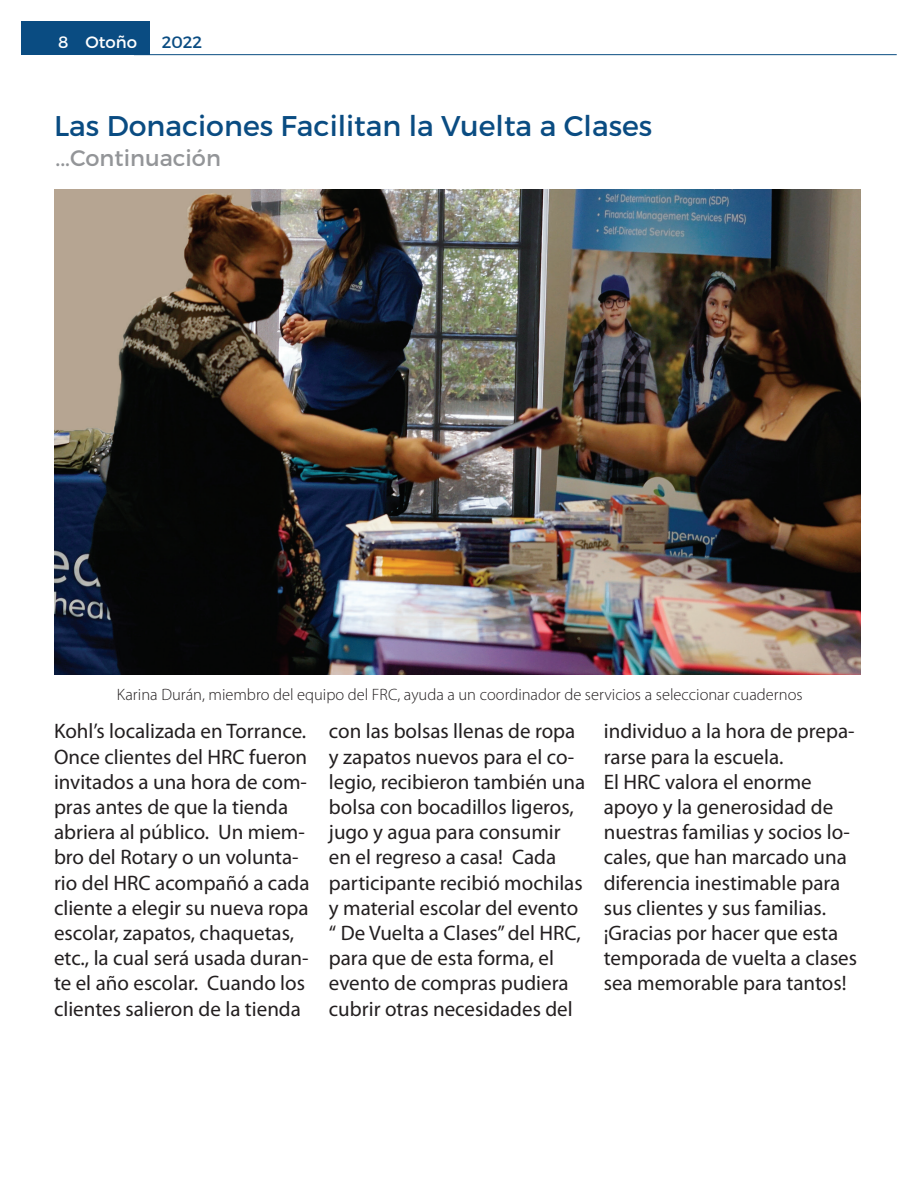
<style>
.page{position:relative;width:918px;height:1188px;background:#fff}
.page>*{position:absolute;margin:0;border:0;box-sizing:border-box;transform-origin:0 0}
.t1{font:28.5px "Montserrat";color:#0a4c82}
.t2{font:22.5px "Montserrat";color:#939598}
.t3{font:21px/25.2px "Myriad Pro";color:#231f20}
.t4{font:300 16.5px "Myriad Pro";color:#231f20}
.t5{font:16.5px "Montserrat";color:#fff}
.t6{font:16.5px "Montserrat";color:#0a4c82}
</style>
<div class="page">
<hr style="left:134px;top:54px;width:763px;height:1px;background:#0a4c82">
<div style="left:21px;top:21px;width:129px;height:34px;background:#0a4c82"></div>
<img style="left:54px;top:189px;width:807px;height:486px">
<p class="t5" style="left:58px;top:32px;width:80px">8 Otoño</p>
<p class="t6" style="left:162px;top:32px;width:42px">2022</p>
<h1 class="t1" style="left:54px;top:108px;width:600px">Las Donaciones Facilitan la Vuelta a Clases</h1>
<p class="t2" style="left:56px;top:144px;width:167px">...Continuación</p>
<p class="t4" style="left:117px;top:685px;width:687px">Karina Durán, miembro del equipo del FRC, ayuda a un coordinador de servicios a seleccionar cuadernos</p>
<p class="t3" style="left:54px;top:719px;width:257px">Kohl’s localizada en Torrance.<br>Once clientes del HRC fueron invitados a una hora de com&shy;pras antes de que la tienda abriera al público. Un miem&shy;bro del Rotary o un volunta&shy;rio del HRC acompañó a cada cliente a elegir su nueva ropa escolar, zapatos, chaquetas, etc., la cual será usada duran&shy;te el año escolar. Cuando los clientes salieron de la tienda</p>
<p class="t3" style="left:329px;top:719px;width:258px">con las bolsas llenas de ropa y zapatos nuevos para el co&shy;legio, recibieron también una bolsa con bocadillos ligeros, jugo y agua para consumir en el regreso a casa! Cada participante recibió mochilas y material escolar del evento “ De Vuelta a Clases” del HRC, para que de esta forma, el evento de compras pudiera cubrir otras necesidades del</p>
<p class="t3" style="left:604px;top:719px;width:255px">individuo a la hora de prepa&shy;rarse para la escuela.<br>El HRC valora el enorme apoyo y la generosidad de nuestras familias y socios lo&shy;cales, que han marcado una diferencia inestimable para sus clientes y sus familias. ¡Gracias por hacer que esta temporada de vuelta a clases sea memorable para tantos!</p>
</div>
